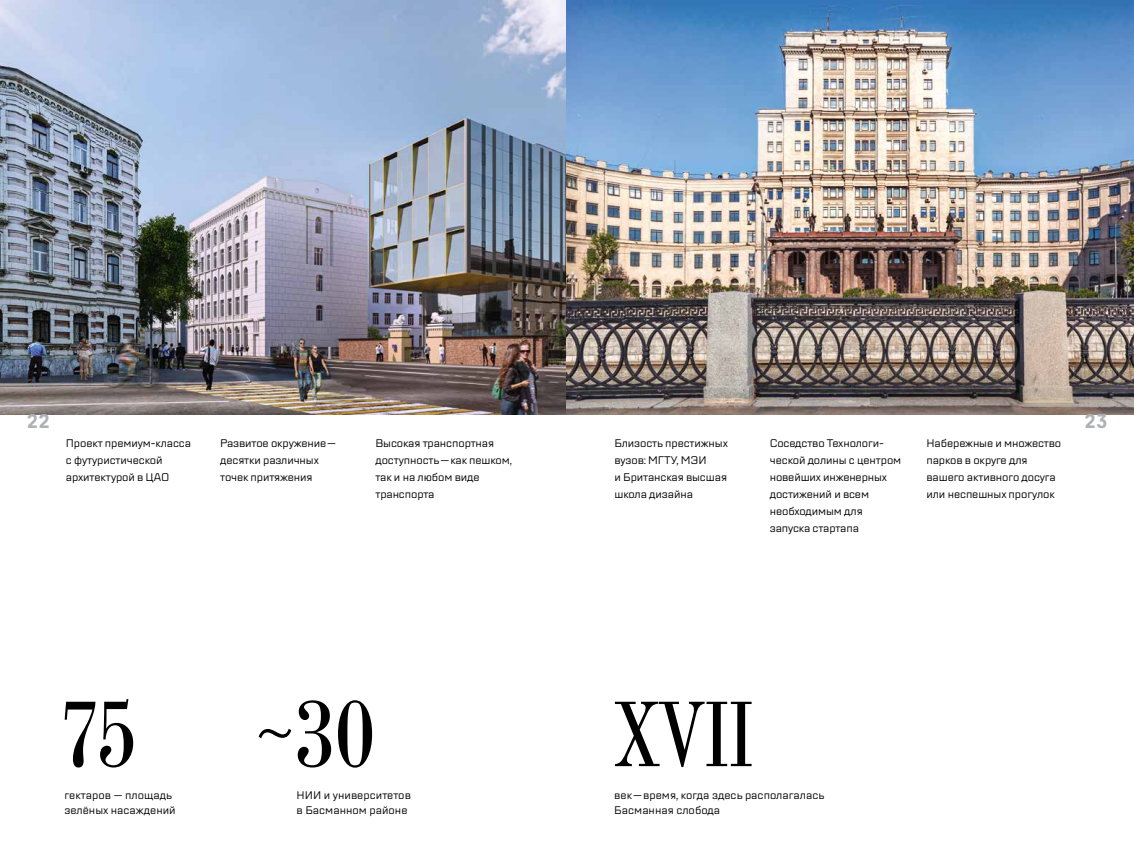
<style>
.page{position:relative;width:1134px;height:842px;background:#fff}
.page>*{position:absolute;margin:0;border:0;box-sizing:border-box;transform-origin:0 0}
.t1{font:92px "DX Old Standard Condensed No 2";letter-spacing:-.01em;color:#000}
.t2{font:69.3px "Minion Pro";color:#000}
.t3{font:800 19px "Jet Brains Mono";color:#adb1b8}
.t4{font:11px/17px "TT Lakes Neue Trial";letter-spacing:-.01em;color:#000}
</style>
<div class="page">
<img style="left:0;top:0;width:1134px;height:414px">
<h3 class="t3" style="left:27px;top:409px;width:24px">22</h3>
<h3 class="t3" style="left:1084px;top:409px;width:24px">23</h3>
<p class="t4" style="left:220px;top:435px;width:117px">Развитое окружение— десятки различных точек притяжения</p>
<p class="t4" style="left:66px;top:435px;width:127px">Проект премиум-класса с футуристической архитектурой в ЦАО</p>
<p class="t4" style="left:375px;top:435px;width:138px">Высокая транспортная доступность—как пешком, так и на любом виде транспорта</p>
<h1 class="t1" style="left:63px;top:684px;width:76px">75</h1>
<p class="t4" style="left:64px;top:787px;width:113px;line-height:15px">гектаров — площадь зелёных насаждений</p>
<h1 class="t1" style="left:295px;top:684px;width:83px">30</h1>
<p class="t4" style="left:297px;top:787px;width:116px;line-height:15px">НИИ и университетов в Басманном районе</p>
<h2 class="t2" style="left:255px;top:681px;width:42px">~</h2>
<p class="t4" style="left:614px;top:435px;width:115px">Близость престижных вузов: МГТУ, МЭИ<br>и Британская высшая школа дизайна</p>
<p class="t4" style="left:770px;top:435px;width:133px">Соседство Технологи&shy;ческой долины с центром новейших инженерных достижений и всем необходимым для запуска стартапа</p>
<p class="t4" style="left:926px;top:435px;width:136px">Набережные и множество парков в округе для вашего активного досуга или неспешных прогулок</p>
<h1 class="t1" style="left:615px;top:684px;width:140px">XVII</h1>
<p class="t4" style="left:614px;top:787px;width:212px;line-height:15px">век—время, когда здесь располагалась<br>Басманная слобода</p>
</div>
